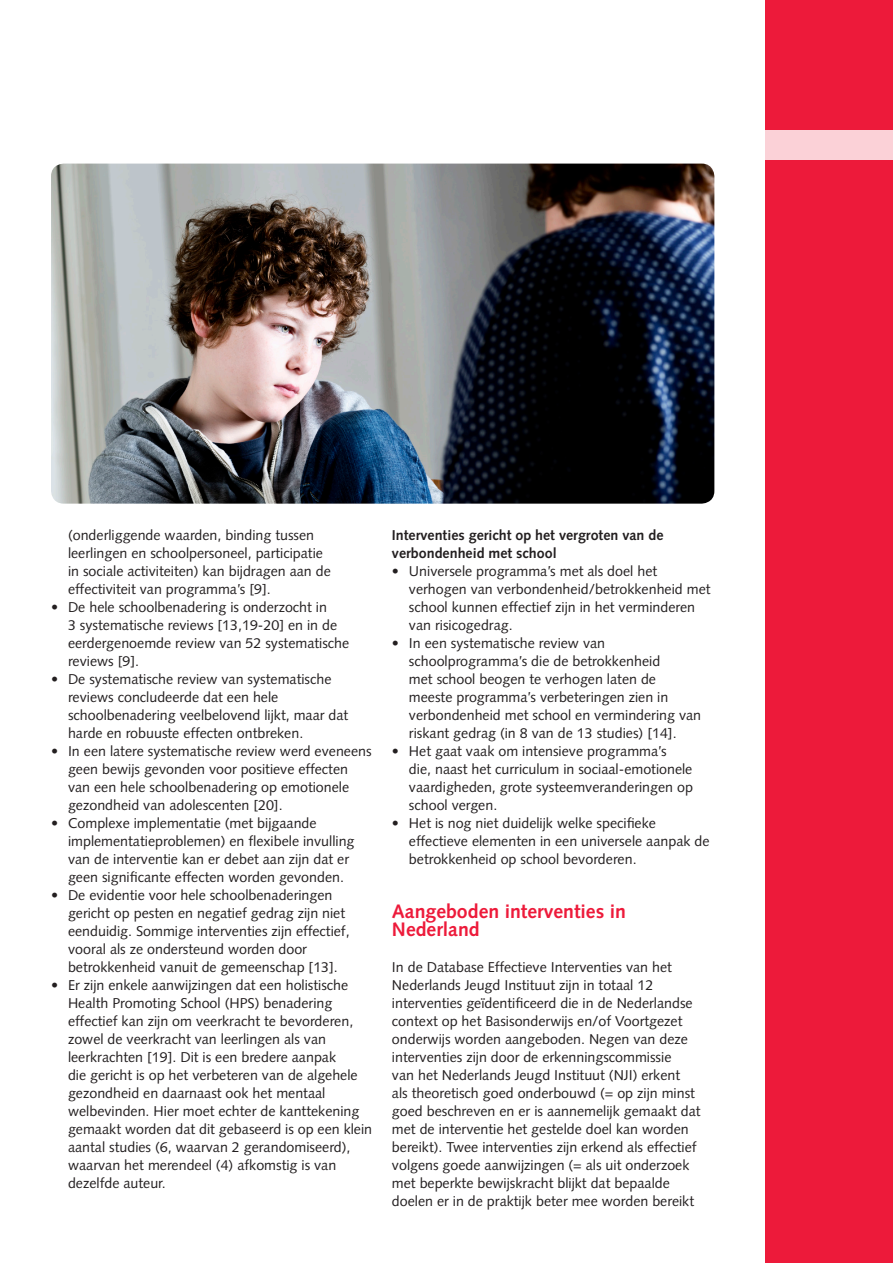
<style>
.page{position:relative;width:893px;height:1263px;background:#fff}
.page>*{position:absolute;margin:0;border:0;box-sizing:border-box;transform-origin:0 0}
._02-Subkop_rood_bold{font:700 19.5px/18px "Syntax LT Std";color:#ed1a3a}
._03-brood{font:14.25px/18px "Syntax LT Std";color:#231f20}
._03-Brood_bold{font:700 14.25px/18px "Syntax LT Std";color:#231f20}
</style>
<div class="page">
<div style="left:765px;top:0;width:128px;height:1263px;background:#ed1a3a"></div>
<div style="left:765px;top:130px;width:128px;height:29px;background:#fbd1d7"></div>
<img style="left:51px;top:164px;width:663px;height:340px">
<p class="_03-brood" style="left:68px;top:526px;width:264px">(onderliggende waarden, binding tussen leerlingen en schoolpersoneel, participatie in sociale activiteiten) kan bijdragen aan de effectiviteit van programma’s [9].</p>
<p class="_03-brood" style="left:68px;top:598px;width:283px;text-indent:-17px">• De hele schoolbenadering is onderzocht in<br>3 systematische reviews [13,19-20] en in de eerdergenoemde review van 52 systematische reviews [9].</p>
<p class="_03-brood" style="left:68px;top:670px;width:282px;text-indent:-17px">• De systematische review van systematische reviews concludeerde dat een hele schoolbenadering veelbelovend lijkt, maar dat harde en robuuste effecten ontbreken.</p>
<p class="_03-brood" style="left:68px;top:742px;width:305px;text-indent:-17px">• In een latere systematische review werd eveneens geen bewijs gevonden voor positieve effecten van een hele schoolbenadering op emotionele gezondheid van adolescenten [20].</p>
<p class="_03-brood" style="left:68px;top:814px;width:288px;text-indent:-17px">• Complexe implementatie (met bijgaande implementatieproblemen) en flexibele invulling van de interventie kan er debet aan zijn dat er geen significante effecten worden gevonden.</p>
<p class="_03-brood" style="left:68px;top:886px;width:283px;text-indent:-17px">• De evidentie voor hele schoolbenaderingen gericht op pesten en negatief gedrag zijn niet eenduidig. Sommige interventies zijn effectief, vooral als ze ondersteund worden door betrokkenheid vanuit de gemeenschap [13].</p>
<p class="_03-brood" style="left:68px;top:976px;width:306px;text-indent:-17px">• Er zijn enkele aanwijzingen dat een holistische Health Promoting School (HPS) benadering effectief kan zijn om veerkracht te bevorderen, zowel de veerkracht van leerlingen als van leerkrachten [19]. Dit is een bredere aanpak<br>die gericht is op het verbeteren van de algehele gezondheid en daarnaast ook het mentaal welbevinden. Hier moet echter de kanttekening gemaakt worden dat dit gebaseerd is op een klein aantal studies (6, waarvan 2 gerandomiseerd), waarvan het merendeel (4) afkomstig is van dezelfde auteur.</p>
<p class="_03-Brood_bold" style="left:392px;top:526px;width:273px">Interventies gericht op het vergroten van de verbondenheid met school</p>
<p class="_03-brood" style="left:409px;top:562px;width:303px;text-indent:-17px">• Universele programma’s met als doel het verhogen van verbondenheid/betrokkenheid met school kunnen effectief zijn in het verminderen van risicogedrag.</p>
<p class="_03-brood" style="left:409px;top:634px;width:294px;text-indent:-17px">• In een systematische review van schoolprogramma’s die de betrokkenheid<br>met school beogen te verhogen laten de meeste programma’s verbeteringen zien in verbondenheid met school en vermindering van riskant gedrag (in 8 van de 13 studies) [14].</p>
<p class="_03-brood" style="left:409px;top:742px;width:286px;text-indent:-17px">• Het gaat vaak om intensieve programma’s<br>die, naast het curriculum in sociaal-emotionele vaardigheden, grote systeemveranderingen op school vergen.</p>
<p class="_03-brood" style="left:409px;top:814px;width:302px;text-indent:-17px">• Het is nog niet duidelijk welke specifieke effectieve elementen in een universele aanpak de betrokkenheid op school bevorderen.</p>
<p class="_02-Subkop_rood_bold" style="left:392px;top:902px;width:236px">Aangeboden interventies in<br>Nederland</p>
<p class="_03-brood" style="left:392px;top:958px;width:310px">In de Database Effectieve Interventies van het Nederlands Jeugd Instituut zijn in totaal 12 interventies geïdentificeerd die in de Nederlandse context op het Basisonderwijs en/of Voortgezet onderwijs worden aangeboden. Negen van deze interventies zijn door de erkenningscommissie<br>van het Nederlands Jeugd Instituut (NJI) erkent<br>als theoretisch goed onderbouwd (= op zijn minst goed beschreven en er is aannemelijk gemaakt dat met de interventie het gestelde doel kan worden bereikt). Twee interventies zijn erkend als effectief volgens goede aanwijzingen (= als uit onderzoek met beperkte bewijskracht blijkt dat bepaalde doelen er in de praktijk beter mee worden bereikt</p>
</div>
